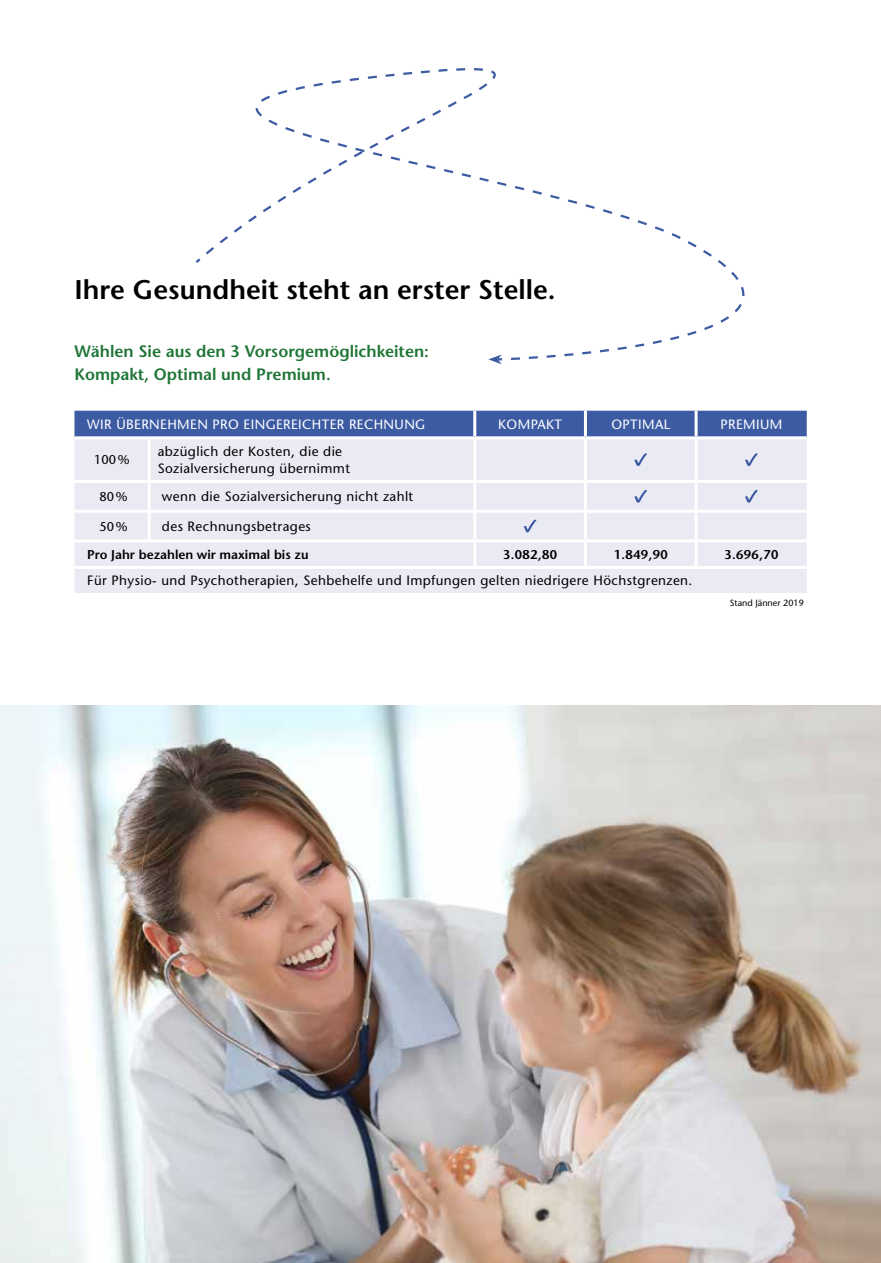
<style>
.page{position:relative;width:881px;height:1263px;background:#fff}
.page>*{position:absolute;margin:0;border:0;box-sizing:border-box;transform-origin:0 0}
.t1{font:600 27px "Stone Sans";color:#000}
.t2{font:600 16.5px/22.5px "Stone Sans";color:#1f7536}
.t3{font:13.5px/16.5px "Stone Sans";letter-spacing:.03em;color:#000}
.t4{font:13.5px "Stone Sans";letter-spacing:.03em;color:#fff}
.t5{font:600 12.75px "Stone Sans";color:#000}
.t6{font:12.75px "Stone Sans";color:#000}
.t7{font:9px "Stone Sans";color:#000}
</style>
<div class="page">
<div style="left:74px;top:411px;width:732px;height:25px;background:#3c5ba3"></div>
<div style="left:74px;top:439px;width:732px;height:154px;background:#eaeaf4"></div>
<hr style="left:473px;top:411px;width:3px;height:25px;background:#fff">
<hr style="left:583px;top:411px;width:3px;height:25px;background:#fff">
<hr style="left:694px;top:411px;width:3px;height:25px;background:#fff">
<hr style="left:148px;top:439px;width:3px;height:41px;background:#fff">
<hr style="left:473px;top:439px;width:3px;height:41px;background:#fff">
<hr style="left:583px;top:439px;width:3px;height:41px;background:#fff">
<hr style="left:694px;top:439px;width:3px;height:41px;background:#fff">
<hr style="left:74px;top:480px;width:75px;height:3px;background:#fff">
<hr style="left:149px;top:480px;width:325px;height:3px;background:#fff">
<hr style="left:148px;top:483px;width:3px;height:27px;background:#fff">
<hr style="left:474px;top:480px;width:111px;height:3px;background:#fff">
<hr style="left:473px;top:483px;width:3px;height:27px;background:#fff">
<hr style="left:585px;top:480px;width:110px;height:3px;background:#fff">
<hr style="left:583px;top:483px;width:3px;height:27px;background:#fff">
<hr style="left:695px;top:480px;width:111px;height:3px;background:#fff">
<hr style="left:694px;top:483px;width:3px;height:27px;background:#fff">
<hr style="left:74px;top:510px;width:75px;height:3px;background:#fff">
<hr style="left:149px;top:510px;width:325px;height:3px;background:#fff">
<hr style="left:148px;top:513px;width:3px;height:26px;background:#fff">
<hr style="left:474px;top:510px;width:111px;height:3px;background:#fff">
<hr style="left:473px;top:513px;width:3px;height:26px;background:#fff">
<hr style="left:585px;top:510px;width:110px;height:3px;background:#fff">
<hr style="left:583px;top:513px;width:3px;height:26px;background:#fff">
<hr style="left:695px;top:510px;width:111px;height:3px;background:#fff">
<hr style="left:694px;top:513px;width:3px;height:26px;background:#fff">
<hr style="left:74px;top:539px;width:75px;height:3px;background:#fff">
<hr style="left:149px;top:539px;width:325px;height:3px;background:#fff">
<hr style="left:474px;top:539px;width:111px;height:3px;background:#fff">
<hr style="left:473px;top:542px;width:3px;height:24px;background:#fff">
<hr style="left:585px;top:539px;width:110px;height:3px;background:#fff">
<hr style="left:583px;top:542px;width:3px;height:24px;background:#fff">
<hr style="left:695px;top:539px;width:111px;height:3px;background:#fff">
<hr style="left:694px;top:542px;width:3px;height:24px;background:#fff">
<hr style="left:74px;top:566px;width:75px;height:3px;background:#fff">
<hr style="left:149px;top:566px;width:325px;height:3px;background:#fff">
<hr style="left:474px;top:566px;width:111px;height:3px;background:#fff">
<hr style="left:585px;top:566px;width:110px;height:3px;background:#fff">
<hr style="left:695px;top:566px;width:111px;height:3px;background:#fff">
<svg style="left:634px;top:453px;width:13px;height:13px"></svg>
<svg style="left:744px;top:453px;width:13px;height:13px"></svg>
<svg style="left:634px;top:490px;width:13px;height:13px"></svg>
<svg style="left:744px;top:490px;width:13px;height:13px"></svg>
<svg style="left:523px;top:520px;width:13px;height:12px"></svg>
<img style="left:0;top:706px;width:880px;height:557px">
<svg style="left:195px;top:74px;width:486px;height:189px"></svg>
<svg style="left:488px;top:239px;width:257px;height:125px"></svg>
<h1 class="t1" style="left:74px;top:273px;width:482px">Ihre Gesundheit steht an erster Stelle.</h1>
<p class="t2" style="left:74px;top:340px;width:356px">Wählen Sie aus den 3 Vorsorgemöglichkeiten:<br>Kompakt, Optimal und Premium.</p>
<p class="t4" style="left:87px;top:417px;width:339px">WIR ÜBERNEHMEN PRO EINGEREICHTER RECHNUNG</p>
<p class="t4" style="left:498px;top:417px;width:65px">KOMPAKT</p>
<p class="t4" style="left:611px;top:417px;width:60px">OPTIMAL</p>
<p class="t4" style="left:720px;top:417px;width:63px">PREMIUM</p>
<p class="t6" style="left:94px;top:452px;width:37px">100%</p>
<p class="t3" style="left:158px;top:443px;width:194px">abzüglich der Kosten, die die<br>Sozialversicherung übernimmt</p>
<p class="t6" style="left:100px;top:489px;width:30px">80%</p>
<p class="t3" style="left:162px;top:488px;width:253px">wenn die Sozialversicherung nicht zahlt</p>
<p class="t6" style="left:100px;top:519px;width:30px">50%</p>
<p class="t3" style="left:162px;top:518px;width:150px">des Rechnungsbetrages</p>
<p class="t5" style="left:87px;top:547px;width:223px">Pro Jahr bezahlen wir maximal bis zu</p>
<p class="t5" style="left:503px;top:547px;width:55px">3.082,80</p>
<p class="t5" style="left:613px;top:547px;width:55px">1.849,90</p>
<p class="t5" style="left:724px;top:547px;width:55px">3.696,70</p>
<p class="t3" style="left:87px;top:572px;width:606px">Für Physio- und Psychotherapien, Sehbehelfe und Impfungen gelten niedrigere Höchstgrenzen.</p>
<p class="t7" style="left:729px;top:598px;width:75px">Stand Jänner 2019</p>
</div>
